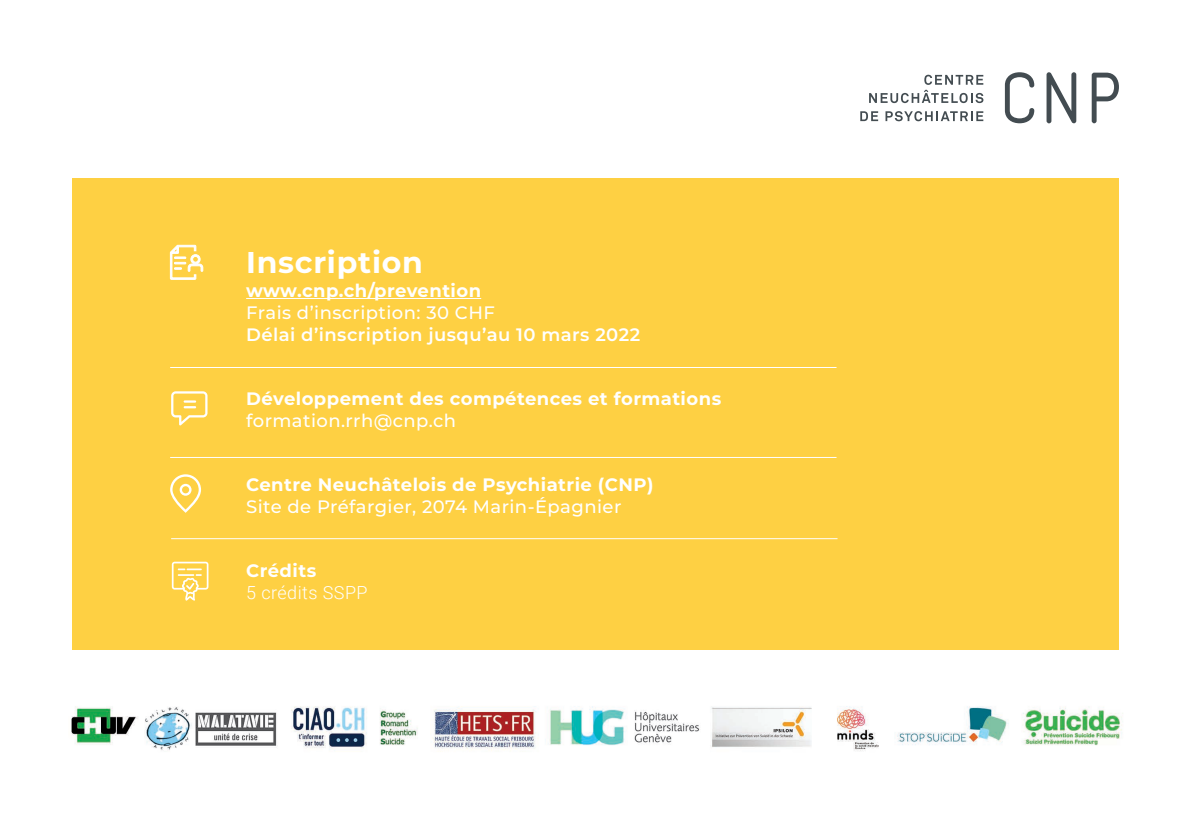
<style>
.page{position:relative;width:1191px;height:840px;background:#fff}
.page>*{position:absolute;margin:0;border:0;box-sizing:border-box;transform-origin:0 0}
.t1{font:700 30px "Montserrat";letter-spacing:.025em;color:#fff}
.t2{font:700 18px "Montserrat";letter-spacing:.025em;color:#fff}
.t3{font:500 18px "Montserrat";letter-spacing:.025em;color:#fff}
.t4{font:600 18px "Montserrat";letter-spacing:.025em;color:#fff}
.t5{font:300 18px "Roboto";letter-spacing:.025em;color:#fff}
</style>
<div class="page">
<img style="left:71px;top:706px;width:1052px;height:46px">
<div style="left:72px;top:178px;width:1047px;height:471px;background:#fed043"></div>
<hr style="left:246px;top:298px;width:235px;height:1px;background:#fff">
<svg style="left:170px;top:245px;width:33px;height:35px"></svg>
<svg style="left:171px;top:391px;width:36px;height:34px"></svg>
<svg style="left:170px;top:474px;width:31px;height:38px"></svg>
<svg style="left:1005px;top:72px;width:29px;height:51px"></svg>
<svg style="left:1046px;top:72px;width:30px;height:51px"></svg>
<svg style="left:1091px;top:73px;width:28px;height:50px"></svg>
<svg style="left:869px;top:75px;width:114px;height:28px"></svg>
<svg style="left:860px;top:111px;width:18px;height:10px"></svg>
<svg style="left:885px;top:111px;width:98px;height:10px"></svg>
<hr style="left:170px;top:367px;width:666px;height:1px;background:#fff">
<hr style="left:170px;top:457px;width:666px;height:1px;background:#fff">
<svg style="left:172px;top:561px;width:36px;height:39px"></svg>
<hr style="left:171px;top:538px;width:666px;height:1px;background:#fff">
<p class="t1" style="left:246px;top:240px;width:178px">Inscription</p>
<p class="t2" style="left:246px;top:277px;width:236px">www.cnp.ch/prevention</p>
<p class="t3" style="left:246px;top:299px;width:250px">Frais d’inscription: 30 CHF</p>
<p class="t4" style="left:246px;top:321px;width:395px">Délai d’inscription jusqu’au 10 mars 2022</p>
<p class="t2" style="left:246px;top:385px;width:476px">Développement des compétences et formations</p>
<p class="t3" style="left:246px;top:407px;width:211px">formation.rrh@cnp.ch</p>
<p class="t2" style="left:246px;top:471px;width:409px">Centre Neuchâtelois de Psychiatrie (CNP)</p>
<p class="t3" style="left:246px;top:493px;width:377px">Site de Préfargier, 2074 Marin-Épagnier</p>
<p class="t2" style="left:246px;top:557px;width:72px">Crédits</p>
<p class="t5" style="left:246px;top:579px;width:123px">5 crédits SSPP</p>
</div>
